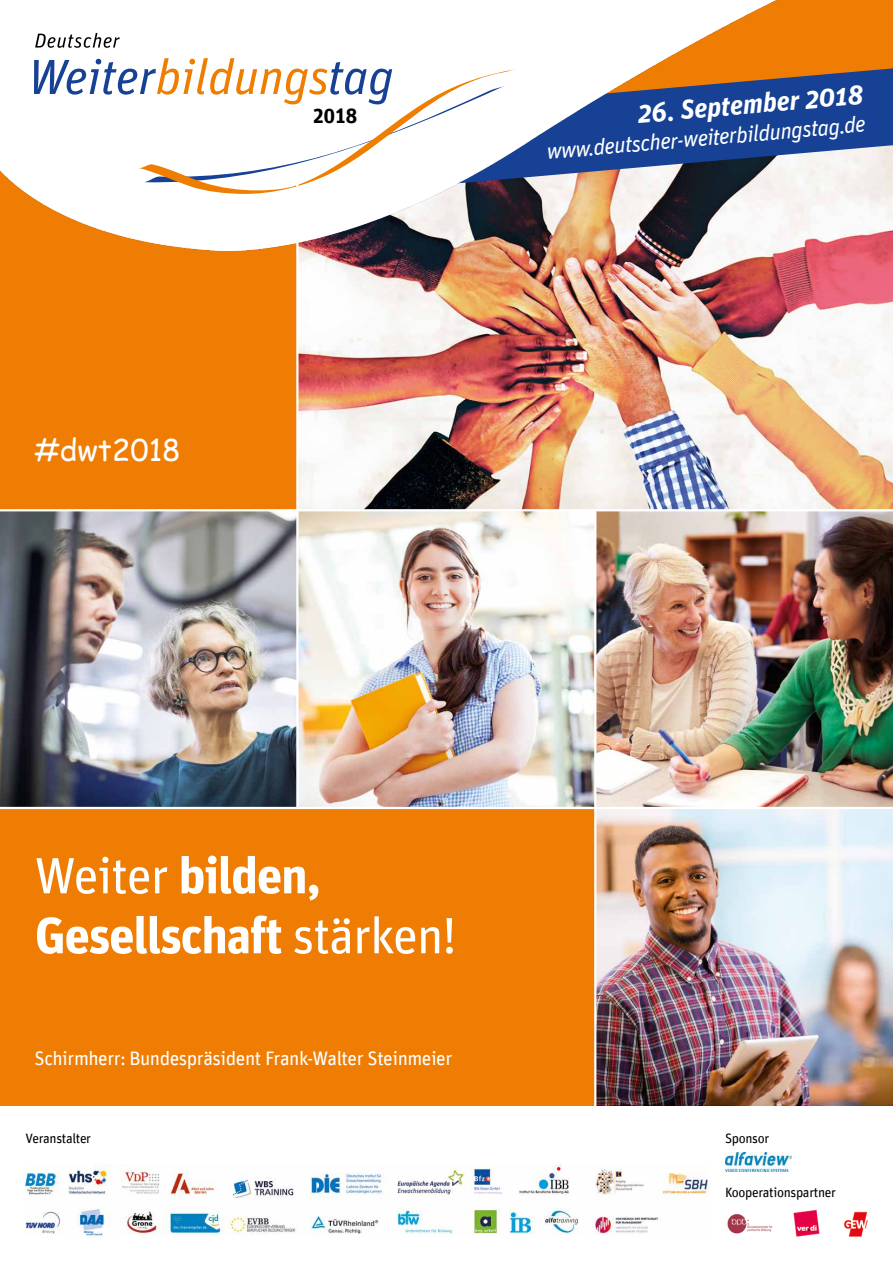
<style>
.page{position:relative;width:893px;height:1263px;background:#fff}
.page>*{position:absolute;margin:0;border:0;box-sizing:border-box;transform-origin:0 0}
.t1{font:700 51px/60px "Unit";letter-spacing:-.025em;color:#fff}
.t2{font:30px "Comic Sans MS";color:#fff}
.t3{font:italic 700 27px "Unit";color:#fff}
.t4{font:italic 22.5px "Unit";color:#fff}
.t5{font:20.4px "Unit Bold LF";color:#000}
.t6{font:19.5px "Unit Regular TF";letter-spacing:-.025em;color:#fff}
.t7{font:13.5px "Unit";letter-spacing:-.025em;color:#000}
.s1{font-size:20.77px}
.s2{font-weight:400}
</style>
<div class="page">
<div style="left:0;top:0;width:893px;height:1106px;background:#ef7d04"></div>
<img style="left:596px;top:511px;width:297px;height:595px">
<img style="left:0;top:511px;width:594px;height:296px">
<img style="left:299px;top:184px;width:594px;height:325px">
<svg style="left:835px;top:68px;width:58px;height:116px;background:#6079ab"></svg>
<img style="left:26px;top:1165px;width:683px;height:72px">
<img style="left:727px;top:1209px;width:141px;height:27px">
<img style="left:725px;top:1153px;width:67px;height:18px">
<img style="left:0;top:0;width:835px;height:251px">
<svg style="left:35px;top:33px;width:85px;height:15px"></svg>
<svg style="left:34px;top:58px;width:472px;height:128px;background:#eceff4"></svg>
<svg style="left:139px;top:69px;width:377px;height:125px;background:#efe9e4"></svg>
<hr style="left:0;top:807px;width:893px;height:2px;background:#fff">
<hr style="left:296px;top:170px;width:3px;height:638px;background:#fff">
<hr style="left:0;top:509px;width:893px;height:2px;background:#fff">
<hr style="left:594px;top:510px;width:2px;height:604px;background:#fff">
<h2 class="t2" style="left:35px;top:428px;width:147px">#dwt2018</h2>
<p class="t5" style="left:313px;top:104px;width:46px">20<span class="s1">18</span></p>
<h3 class="t3" style="left:636px;top:97px;width:227px;rotate:-5deg">26. September 2018</h3>
<p class="t4" style="left:546px;top:138px;width:321px;rotate:-5deg">www.deutscher-weiterbildungstag.de</p>
<h1 class="t1" style="left:35px;top:844px;width:424px"><span class="s2">Weiter</span> bilden,<br>Gesellschaft <span class="s2">stärken!</span></h1>
<p class="t6" style="left:35px;top:1047px;width:419px">Schirmherr: Bundespräsident Frank-Walter Steinmeier</p>
<p class="t7" style="left:26px;top:1130px;width:67px">Veranstalter</p>
<p class="t7" style="left:725px;top:1130px;width:46px">Sponsor</p>
<p class="t7" style="left:725px;top:1184px;width:112px">Kooperationspartner</p>
</div>
